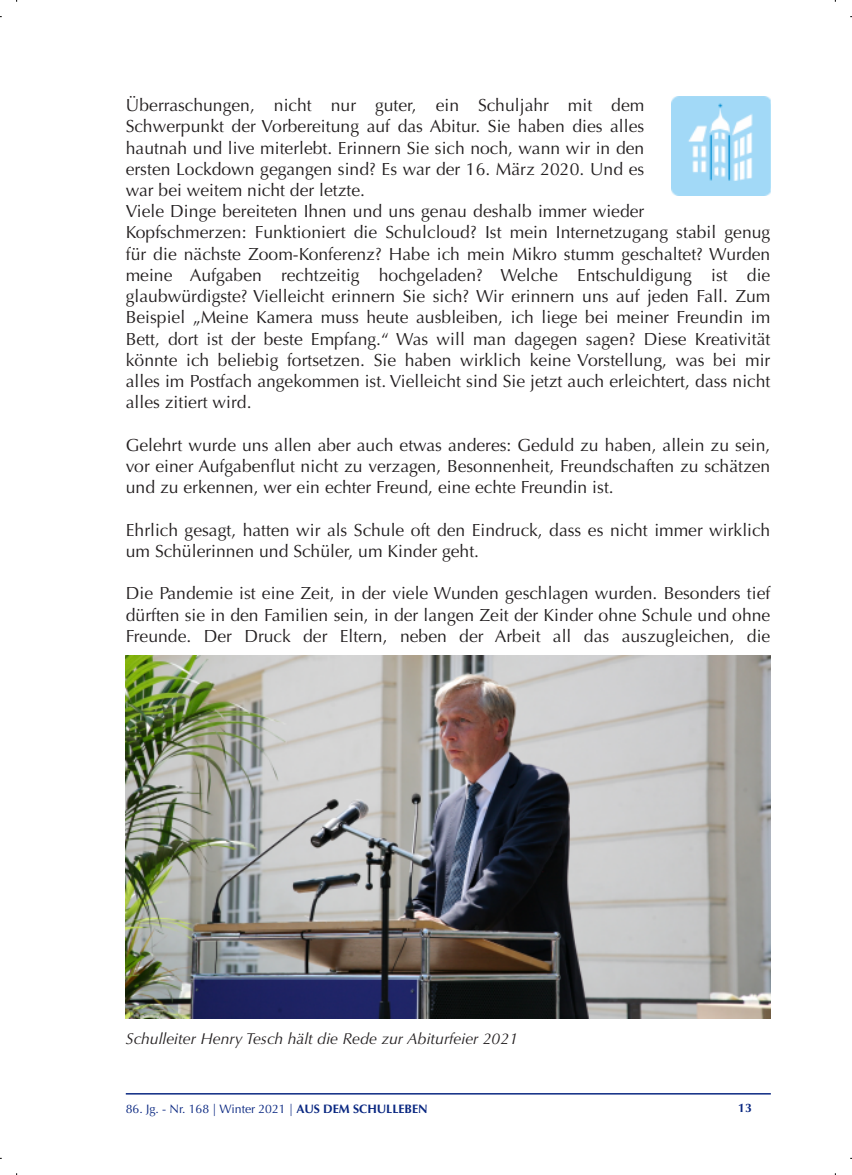
<style>
.page{position:relative;width:852px;height:1175px;background:#fff}
.page>*{position:absolute;margin:0;border:0;box-sizing:border-box;transform-origin:0 0}
.t1{font:17.5px/21.2px "Optima";color:#231f20}
.t2{font:italic 15.75px "Optima";color:#231f20}
.t3{font:12.25px "Optima";color:#092781}
.t4{font:700 12.25px "Optima";color:#092781}
.s1{font-weight:700}
</style>
<div class="page">
<hr style="left:126px;top:1092px;width:645px;height:2px;background:#092781">
<img style="left:671px;top:96px;width:100px;height:99px">
<img style="left:126px;top:655px;width:645px;height:363px">
<p class="t1" style="left:126px;top:95px;width:646px">Überraschungen, nicht nur guter, ein Schuljahr mit dem<br>Schwerpunkt der Vorbereitung auf das Abitur. Sie haben dies alles<br>hautnah und live miterlebt. Erinnern Sie sich noch, wann wir in den<br>ersten Lockdown gegangen sind? Es war der 16. März 2020. Und es<br>war bei weitem nicht der letzte.<br>Viele Dinge bereiteten Ihnen und uns genau deshalb immer wieder<br>Kopfschmerzen: Funktioniert die Schulcloud? Ist mein Internetzugang stabil genug für die nächste Zoom-Konferenz? Habe ich mein Mikro stumm geschaltet? Wurden meine Aufgaben rechtzeitig hochgeladen? Welche Entschuldigung ist die glaubwürdigste? Vielleicht erinnern Sie sich? Wir erinnern uns auf jeden Fall. Zum Beispiel „Meine Kamera muss heute ausbleiben, ich liege bei meiner Freundin im Bett, dort ist der beste Empfang.“ Was will man dagegen sagen? Diese Kreativität könnte ich beliebig fortsetzen. Sie haben wirklich keine Vorstellung, was bei mir alles im Postfach angekommen ist. Vielleicht sind Sie jetzt auch erleichtert, dass nicht alles zitiert wird.</p>
<p class="t1" style="left:126px;top:434px;width:646px;text-align:justify">Gelehrt wurde uns allen aber auch etwas anderes: Geduld zu haben, allein zu sein, vor einer Aufgabenflut nicht zu verzagen, Besonnenheit, Freundschaften zu schätzen und zu erkennen, wer ein echter Freund, eine echte Freundin ist.</p>
<p class="t1" style="left:126px;top:519px;width:646px">Ehrlich gesagt, hatten wir als Schule oft den Eindruck, dass es nicht immer wirklich um Schülerinnen und Schüler, um Kinder geht.</p>
<p class="t1" style="left:126px;top:583px;width:646px;text-align:justify">Die Pandemie ist eine Zeit, in der viele Wunden geschlagen wurden. Besonders tief dürften sie in den Familien sein, in der langen Zeit der Kinder ohne Schule und ohne Freunde. Der Druck der Eltern, neben der Arbeit all das auszugleichen, die</p>
<p class="t2" style="left:126px;top:1029px;width:394px">Schulleiter Henry Tesch hält die Rede zur Abiturfeier 2021</p>
<p class="t3" style="left:126px;top:1101px;width:303px">86. Jg. - Nr. 168 | Winter 2021 | <span class="s1">AUS DEM SCHULLEBEN</span></p>
<p class="t4" style="left:738px;top:1100px;width:15px">13</p>
</div>
